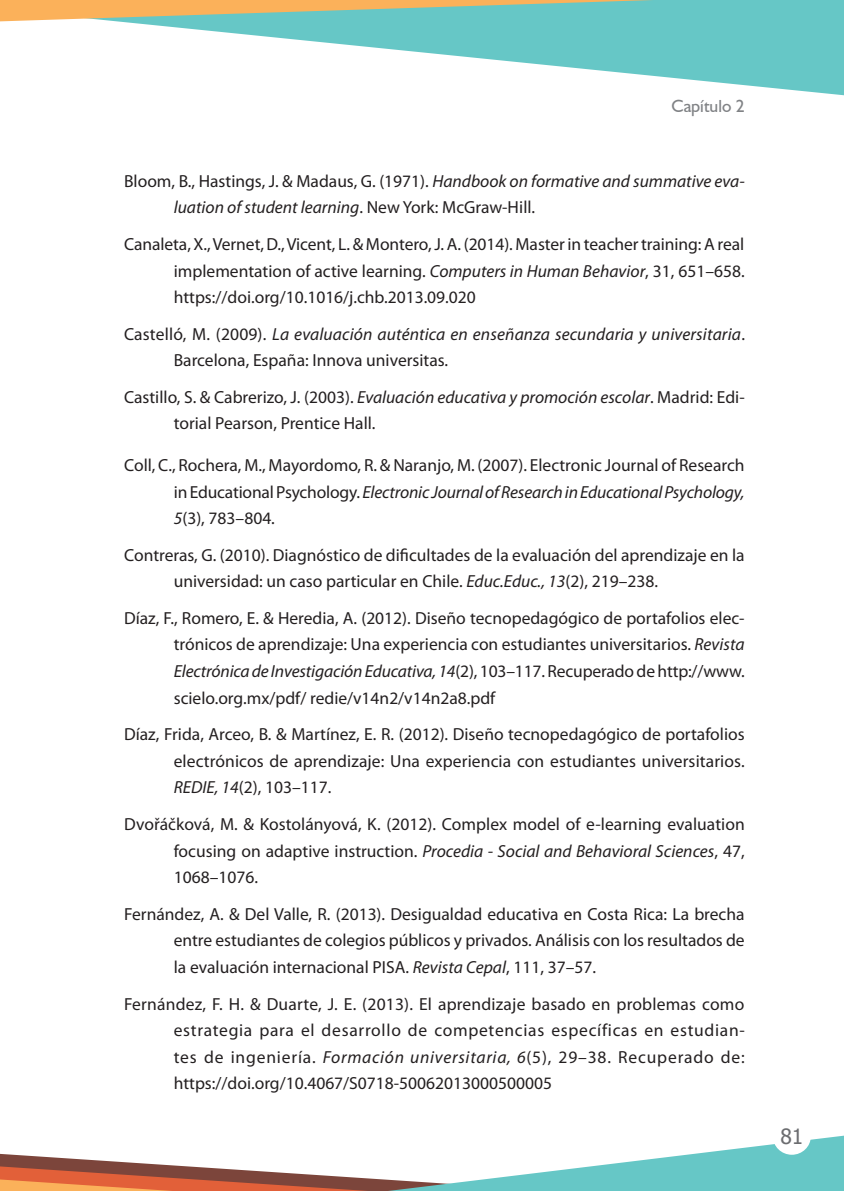
<style>
.page{position:relative;width:844px;height:1191px;background:#fff}
.page>*{position:absolute;margin:0;border:0;box-sizing:border-box;transform-origin:0 0}
.t1{font:21px "Tahoma";color:#6c6d70}
.t2{font:17.5px/26.6px "Myriad Pro";color:#231f20;text-align:justify}
.t3{font:italic 17.5px/26.6px "Myriad Pro";letter-spacing:.01em;color:#231f20}
.t4{font:17.5px "Humanist 521 BT";color:#808285}
.s1{font-style:normal}
.s2{font-style:italic}
</style>
<div class="page">
<svg style="left:429px;top:53px;width:414px;height:43px"></svg>
<svg style="left:0;top:1135px;width:843px;height:56px"></svg>
<svg style="left:0;top:0;width:843px;height:53px;fill:#66c7c6"></svg>
<div style="left:772px;top:1117px;width:38px;height:37px;background:#fff;border-radius:50%"></div>
<p class="t4" style="left:671px;top:95px;width:75px">Capítulo 2</p>
<p class="t3" style="left:174px;top:167px;width:572px;text-indent:-50px"><span class="s1">Bloom, B., Hastings, J. &amp; Madaus, G. (1971).</span> Handbook on formative and summative eva&shy;luation of student learning<span class="s1">. New York: McGraw-Hill.</span></p>
<p class="t2" style="left:174px;top:230px;width:572px;text-indent:-50px">Canaleta, X., Vernet, D., Vicent, L. &amp; Montero, J. A. (2014). Master in teacher training: A real implementation of active learning. <span class="s2">Computers in Human Behavior</span>, 31, 651–658. https://doi.org/10.1016/j.chb.2013.09.020</p>
<p class="t3" style="left:174px;top:320px;width:572px;text-indent:-50px"><span class="s1">Castelló, M. (2009).</span> La evaluación auténtica en enseñanza secundaria y universitaria<span class="s1">.<br>Barcelona, España: Innova universitas.</span></p>
<p class="t2" style="left:174px;top:383px;width:572px;text-indent:-50px">Castillo, S. &amp; Cabrerizo, J. (2003). <span class="s2">Evaluación educativa y promoción escolar</span>. Madrid: Edi&shy;torial Pearson, Prentice Hall.</p>
<p class="t2" style="left:174px;top:451px;width:572px;text-indent:-50px">Coll, C., Rochera, M., Mayordomo, R. &amp; Naranjo, M. (2007). Electronic Journal of Research in Educational Psychology. <span class="s2">Electronic Journal of Research in Educational Psychology, 5</span>(3), 783–804.</p>
<p class="t2" style="left:174px;top:541px;width:572px;text-indent:-50px">Contreras, G. (2010). Diagnóstico de dificultades de la evaluación del aprendizaje en la universidad: un caso particular en Chile. <span class="s2">Educ.Educ., 13</span>(2), 219–238.</p>
<p class="t2" style="left:174px;top:604px;width:572px;text-indent:-50px">Díaz, F., Romero, E. &amp; Heredia, A. (2012). Diseño tecnopedagógico de portafolios elec&shy;trónicos de aprendizaje: Una experiencia con estudiantes universitarios. <span class="s2">Revista Electrónica de Investigación Educativa, 14</span>(2), 103–117. Recuperado de http://www. scielo.org.mx/pdf/ redie/v14n2/v14n2a8.pdf</p>
<p class="t2" style="left:174px;top:721px;width:572px;text-indent:-50px">Díaz, Frida, Arceo, B. &amp; Martínez, E. R. (2012). Diseño tecnopedagógico de portafolios electrónicos de aprendizaje: Una experiencia con estudiantes universitarios.<br><span class="s2">REDIE, 14</span>(2), 103–117.</p>
<p class="t2" style="left:174px;top:810px;width:572px;text-indent:-50px">Dvořáčková, M. &amp; Kostolányová, K. (2012). Complex model of e-learning evaluation focusing on adaptive instruction. <span class="s2">Procedia - Social and Behavioral Sciences</span>, 47, 1068–1076.</p>
<p class="t2" style="left:174px;top:900px;width:572px;text-indent:-50px">Fernández, A. &amp; Del Valle, R. (2013). Desigualdad educativa en Costa Rica: La brecha entre estudiantes de colegios públicos y privados. Análisis con los resultados de la evaluación internacional PISA. <span class="s2">Revista Cepal</span>, 111, 37–57.</p>
<p class="t2" style="left:174px;top:990px;width:572px;text-indent:-50px">Fernández, F. H. &amp; Duarte, J. E. (2013). El aprendizaje basado en problemas como estrategia para el desarrollo de competencias específicas en estudian&shy;tes de ingeniería. <span class="s2">Formación universitaria, 6</span>(5), 29–38. Recuperado de: https://doi.org/10.4067/S0718-50062013000500005</p>
<p class="t1" style="left:780px;top:1122px;width:24px">81</p>
</div>
